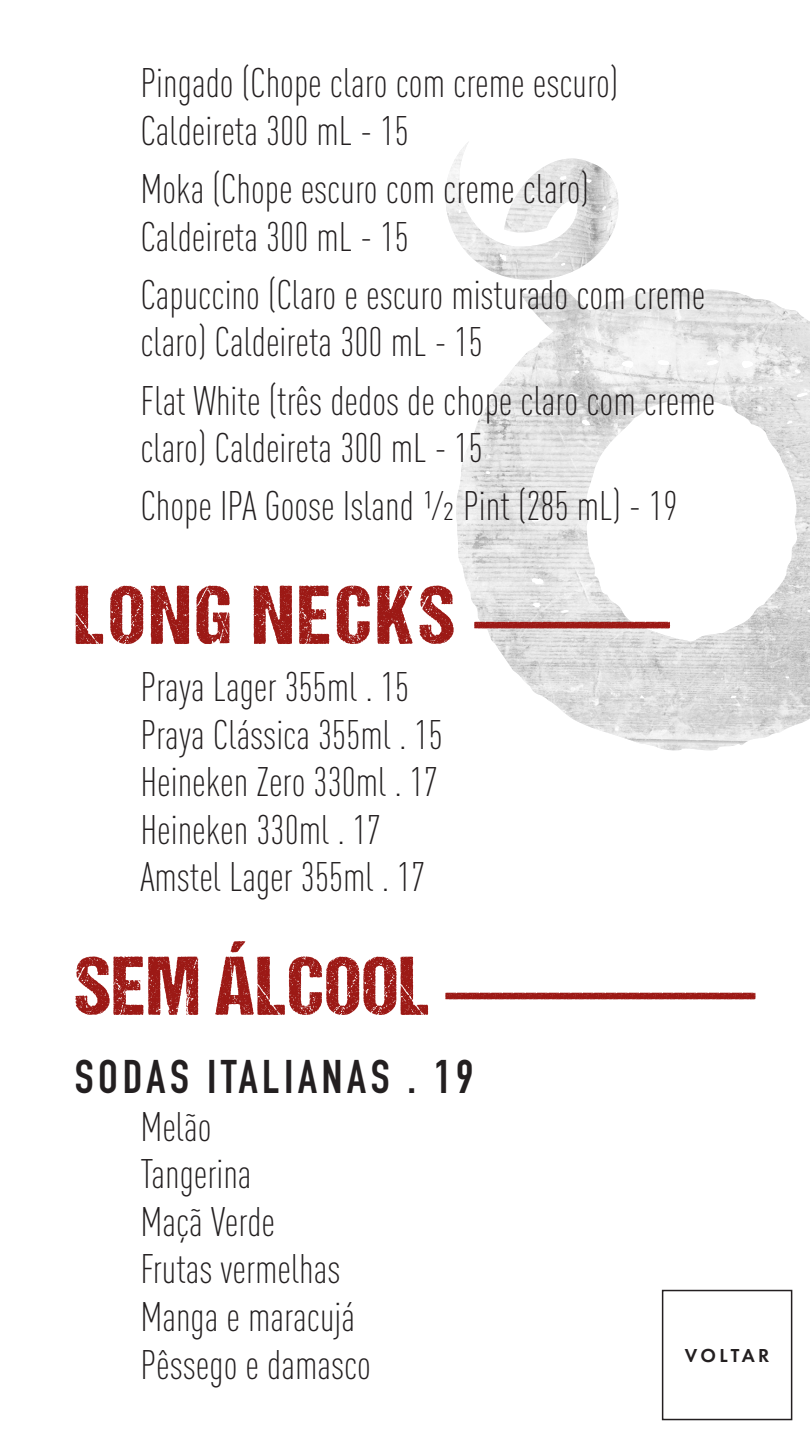
<style>
.page{position:relative;width:810px;height:1440px;background:#fff}
.page>*{position:absolute;margin:0;border:0;box-sizing:border-box;transform-origin:0 0}
.t1{font:60.53px "DCC Ash";color:#9c1915}
.t2{font:700 46.5px "DIN Condensed";letter-spacing:.1em;color:#231f20}
.t3{font:300 40.72px/47.6px "DIN Cond";color:#231f20}
.t4{font:600 19.5px "Futura PT";letter-spacing:.17em;color:#231f20}
.s1{font-size:83.47px}
</style>
<div class="page">
<svg style="left:456px;top:289px;width:354px;height:461px"></svg>
<img style="left:446px;top:142px;width:173px;height:152px">
<div style="left:662px;top:1290px;width:130px;height:130px;border:2px solid #231f20"></div>
<p class="t3" style="left:140px;top:59px;width:479px">Pingado (Chope claro com creme escuro)<br>Caldeireta 300 mL - 15</p>
<p class="t3" style="left:140px;top:165px;width:450px">Moka (Chope escuro com creme claro)<br>Caldeireta 300 mL - 15</p>
<p class="t3" style="left:140px;top:271px;width:567px">Capuccino (Claro e escuro misturado com creme claro) Caldeireta 300 mL - 15</p>
<p class="t3" style="left:140px;top:376px;width:577px">Flat White (três dedos de chope claro com creme claro) Caldeireta 300 mL - 15</p>
<p class="t3" style="left:140px;top:482px;width:539px">Chope IPA Goose Island ½ Pint (285 mL) - 19</p>
<p class="t1" style="left:75px;top:590px;width:598px"><span class="s1">LONG NECKS</span> -----------------</p>
<p class="t3" style="left:140px;top:663px;width:304px">Praya Lager 355ml . 15<br>Praya Clássica 355ml . 15<br>Heineken Zero 330ml . 17<br>Heineken 330ml . 17<br>Amstel Lager 355ml . 17</p>
<p class="t1" style="left:75px;top:961px;width:683px"><span class="s1">SEM ÁLCOOL</span> ---------------------------</p>
<p class="t2" style="left:75px;top:1045px;width:400px">SODAS ITALIANAS . 19</p>
<p class="t3" style="left:140px;top:1102px;width:73px">Melão</p>
<p class="t3" style="left:140px;top:1150px;width:113px">Tangerina</p>
<p class="t3" style="left:140px;top:1198px;width:136px">Maçã Verde</p>
<p class="t3" style="left:140px;top:1245px;width:202px">Frutas vermelhas</p>
<p class="t3" style="left:140px;top:1293px;width:216px">Manga e maracujá</p>
<p class="t3" style="left:140px;top:1340px;width:232px">Pêssego e damasco</p>
<p class="t4" style="left:685px;top:1344px;width:86px">VOLTAR</p>
</div>
